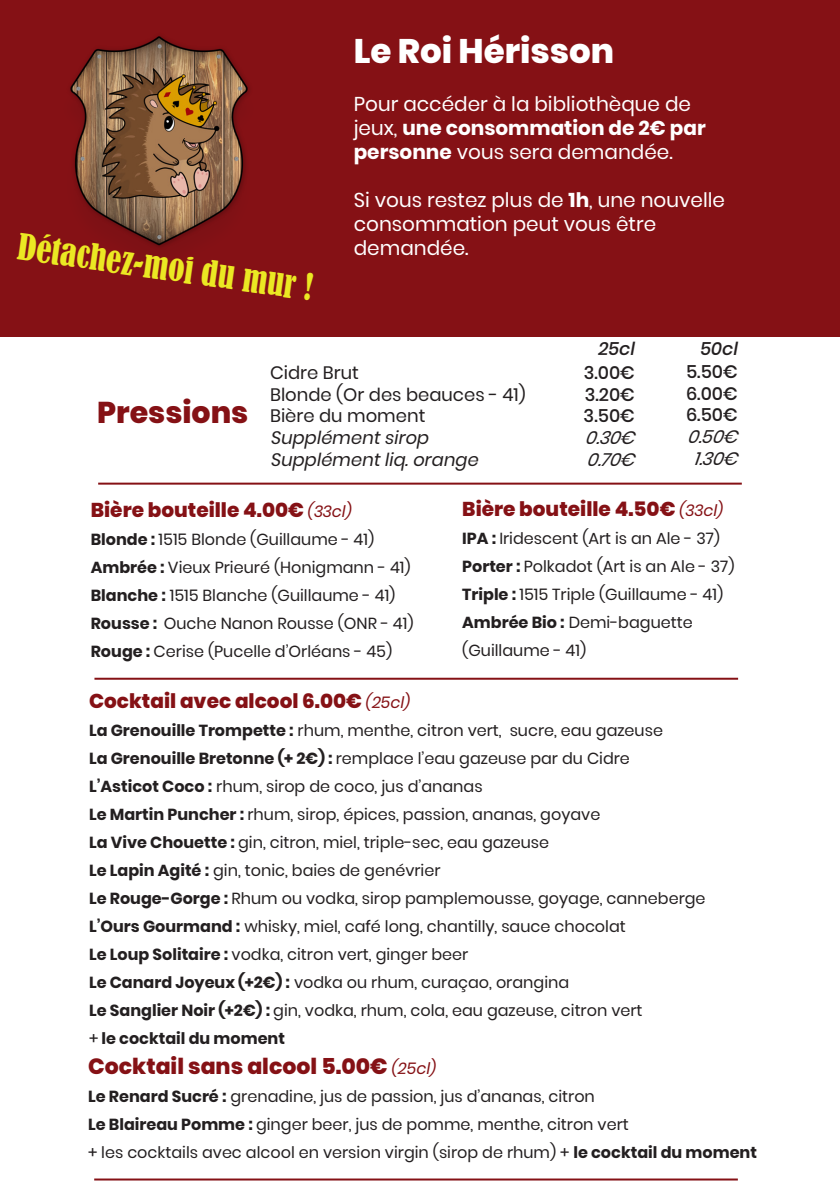
<style>
.page{position:relative;width:840px;height:1191px;background:#fff}
.page>*{position:absolute;margin:0;border:0;box-sizing:border-box;transform-origin:0 0}
.Titre_futura{font:condensed 34px "Bernard";color:#ebe823}
.Titre_futura-2{font:800 34px "Poppins";color:#fff}
.Titre_futura-3{font:800 30px "Poppins";color:#851115}
.Texte_futura{font:800 22px "Poppins";color:#851115}
.Texte_futura-2{font:20px/24px "Poppins";color:#fff}
.Texte_futura-3{font:800 20px "Poppins";color:#851115}
.Texte_futura-4{font:18px "Poppins";color:#231f20}
.Texte_futura-5{font:italic 18px "Poppins";color:#231f20}
.Prix_futura{font:500 18px "Poppins";color:#231f20}
.Prix_futura-2{font:italic 18px "Poppins";color:#231f20}
.Quantité_futura{font:italic 500 18px "Poppins";color:#231f20}
.Texte_futura-6{font:16px/28px "Poppins";color:#231f20}
.Texte_futura-7{font:700 16px "Poppins";color:#231f20}
.s1{font-weight:700}
.s2{font-weight:400;font-style:italic;font-size:16px}
.s3{font-weight:400}
</style>
<div class="page">
<div style="left:0;top:0;width:839px;height:336px;background:#851115"></div>
<hr style="left:98px;top:482px;width:643px;height:2px;background:#851115">
<img style="left:70px;top:36px;width:180px;height:213px">
<hr style="left:94px;top:677px;width:643px;height:2px;background:#851115">
<hr style="left:94px;top:1178px;width:643px;height:2px;background:#851115">
<p class="Titre_futura" style="left:21px;top:227px;width:299px;rotate:8deg">Détachez-moi du mur !</p>
<p class="Titre_futura-2" style="left:353px;top:31px;width:262px">Le Roi Hérisson</p>
<p class="Texte_futura-2" style="left:353px;top:92px;width:353px">Pour accéder à la bibliothèque de jeux, <span class="s1">une consommation de 2€ par personne</span> vous sera demandée.</p>
<p class="Texte_futura-2" style="left:353px;top:188px;width:372px">Si vous restez plus de <span class="s1">1h</span>, une nouvelle</p>
<p class="Texte_futura-2" style="left:353px;top:212px;width:304px">consommation peut vous être demandée.</p>
<p class="Quantité_futura" style="left:598px;top:338px;width:38px">25cl</p>
<p class="Quantité_futura" style="left:700px;top:338px;width:39px">50cl</p>
<p class="Titre_futura-3" style="left:97px;top:395px;width:153px">Pressions</p>
<p class="Texte_futura-4" style="left:270px;top:362px;width:90px">Cidre Brut</p>
<p class="Texte_futura-4" style="left:270px;top:384px;width:257px">Blonde (Or des beauces - 41)</p>
<p class="Texte_futura-4" style="left:270px;top:405px;width:157px">Bière du moment</p>
<p class="Texte_futura-5" style="left:270px;top:427px;width:165px">Supplémentsirop</p>
<p class="Texte_futura-5" style="left:270px;top:449px;width:214px">Supplémentliq.orange</p>
<p class="Prix_futura" style="left:583px;top:362px;width:53px">3.00€</p>
<p class="Prix_futura" style="left:584px;top:384px;width:52px">3.20€</p>
<p class="Prix_futura" style="left:583px;top:405px;width:53px">3.50€</p>
<p class="Prix_futura-2" style="left:585px;top:427px;width:56px">0.30€</p>
<p class="Prix_futura-2" style="left:586px;top:449px;width:55px">0.70€</p>
<p class="Prix_futura" style="left:685px;top:361px;width:53px">5.50€</p>
<p class="Prix_futura" style="left:685px;top:383px;width:53px">6.00€</p>
<p class="Prix_futura" style="left:685px;top:404px;width:53px">6.50€</p>
<p class="Prix_futura-2" style="left:687px;top:426px;width:57px">0.50€</p>
<p class="Prix_futura-2" style="left:693px;top:448px;width:50px">1.30€</p>
<p class="Texte_futura-3" style="left:91px;top:498px;width:262px">Bière bouteille 4.00€ <span class="s2">(33cl)</span></p>
<p class="Texte_futura-6" style="left:91px;top:525px;width:285px"><span class="s1">Blonde :</span> 1515 Blonde (Guillaume - 41)</p>
<p class="Texte_futura-6" style="left:91px;top:553px;width:321px"><span class="s1">Ambrée :</span> Vieux Prieuré (Honigmann - 41)</p>
<p class="Texte_futura-6" style="left:91px;top:581px;width:306px"><span class="s1">Blanche :</span> 1515 Blanche (Guillaume - 41)</p>
<p class="Texte_futura-6" style="left:91px;top:609px;width:324px"><span class="s1">Rousse :</span> Ouche Nanon Rousse (ONR - 41)</p>
<p class="Texte_futura-6" style="left:91px;top:637px;width:303px"><span class="s1">Rouge :</span> Cerise (Pucelle d’Orléans - 45)</p>
<p class="Texte_futura-3" style="left:462px;top:497px;width:262px">Bière bouteille 4.50€ <span class="s2">(33cl)</span></p>
<p class="Texte_futura-6" style="left:462px;top:524px;width:259px"><span class="s1">IPA :</span> Iridescent (Art is an Ale - 37)</p>
<p class="Texte_futura-6" style="left:462px;top:552px;width:273px"><span class="s1">Porter :</span> Polkadot (Art is an Ale - 37)</p>
<p class="Texte_futura-6" style="left:462px;top:580px;width:262px"><span class="s1">Triple :</span> 1515 Triple (Guillaume - 41)</p>
<p class="Texte_futura-6" style="left:462px;top:608px;width:232px"><span class="s1">Ambrée Bio :</span> Demi-baguette (Guillaume - 41)</p>
<p class="Texte_futura-3" style="left:89px;top:689px;width:322px">Cocktail avec alcool 6.00€ <span class="s2">(25cl)</span></p>
<p class="Texte_futura-6" style="left:89px;top:716px;width:575px"><span class="s1">La Grenouille Trompette :</span> rhum, menthe, citron vert, sucre, eau gazeuse</p>
<p class="Texte_futura-6" style="left:89px;top:744px;width:542px"><span class="s1">La Grenouille Bretonne (+ 2€) :</span> remplace l’eau gazeuse par du Cidre</p>
<p class="Texte_futura-6" style="left:89px;top:772px;width:395px"><span class="s1">L’Asticot Coco :</span> rhum, sirop de coco, jus d’ananas</p>
<p class="Texte_futura-6" style="left:89px;top:800px;width:512px"><span class="s1">Le Martin Puncher :</span> rhum, sirop, épices, passion, ananas, goyave</p>
<p class="Texte_futura-6" style="left:89px;top:828px;width:461px"><span class="s1">La Vive Chouette :</span> gin, citron, miel, triple-sec, eau gazeuse</p>
<p class="Texte_futura-6" style="left:89px;top:856px;width:353px"><span class="s1">Le Lapin Agité :</span> gin, tonic, baies de genévrier</p>
<p class="Texte_futura-6" style="left:89px;top:884px;width:617px"><span class="s1">Le Rouge-Gorge :</span> Rhum ou vodka, sirop pamplemousse, goyage, canneberge<br><span class="s1">L’Ours Gourmand :</span> whisky, miel, café long, chantilly, sauce chocolat</p>
<p class="Texte_futura-6" style="left:89px;top:940px;width:380px"><span class="s1">Le Loup Solitaire :</span> vodka, citron vert, ginger beer</p>
<p class="Texte_futura-6" style="left:89px;top:968px;width:481px"><span class="s1">Le Canard Joyeux (+2€) :</span> vodka ou rhum, curaçao, orangina</p>
<p class="Texte_futura-6" style="left:89px;top:996px;width:554px"><span class="s1">Le Sanglier Noir (+2€) :</span> gin, vodka, rhum, cola, eau gazeuse, citron vert</p>
<p class="Texte_futura-7" style="left:89px;top:1029px;width:197px"><span class="s3">+</span> le cocktail du moment</p>
<p class="Texte_futura" style="left:88px;top:1053px;width:349px">Cocktail sans alcool 5.00€ <span class="s2">(25cl)</span></p>
<p class="Texte_futura-6" style="left:88px;top:1082px;width:508px"><span class="s1">Le Renard Sucré :</span> grenadine, jus de passion, jus d’ananas, citron</p>
<p class="Texte_futura-6" style="left:88px;top:1110px;width:542px"><span class="s1">Le Blaireau Pomme :</span> ginger beer, jus de pomme, menthe, citron vert</p>
<p class="Texte_futura-6" style="left:88px;top:1138px;width:670px">+ les cocktails avec alcool en version virgin (sirop de rhum) + <span class="s1">le cocktail du moment</span></p>
</div>
